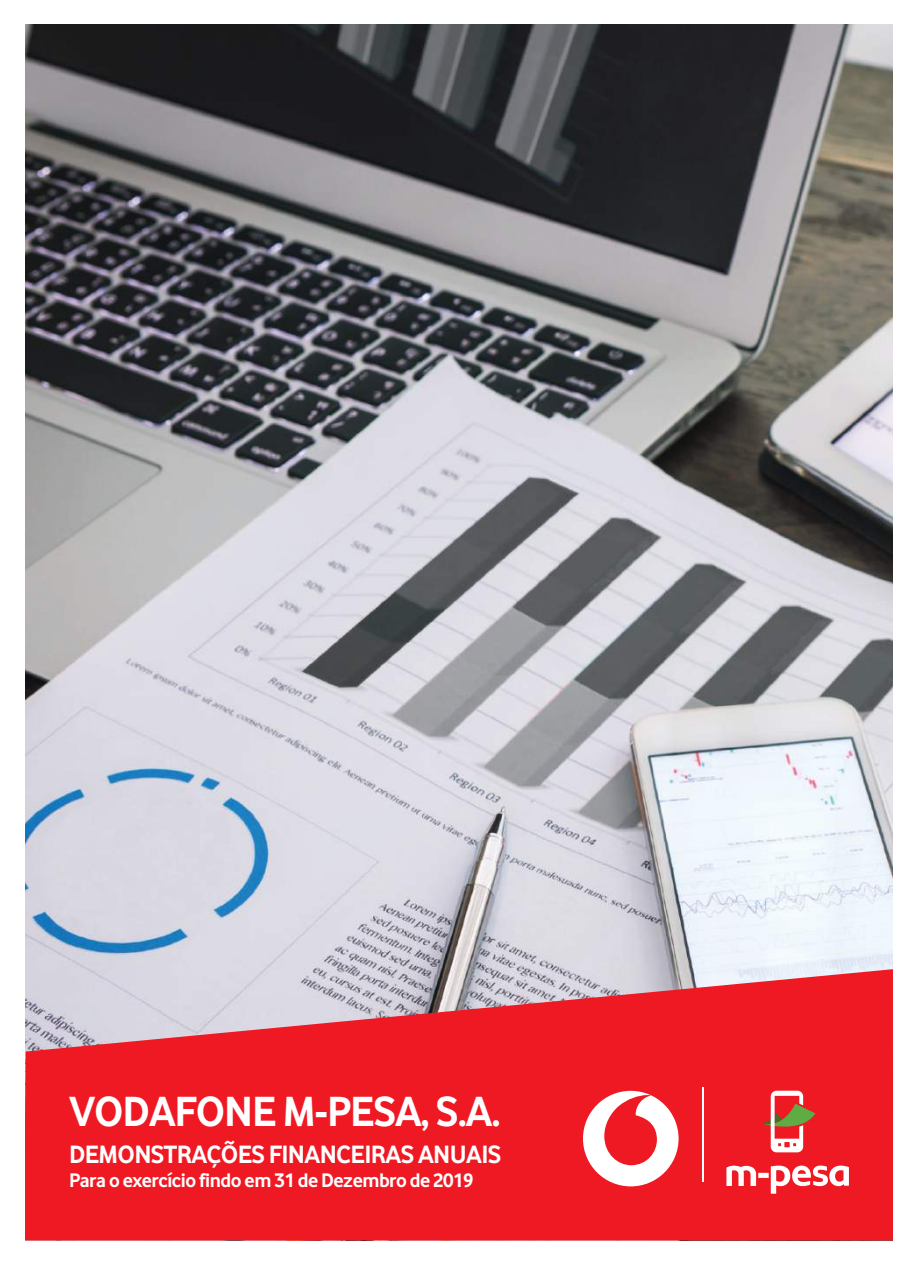
<style>
.page{position:relative;width:918px;height:1265px;background:#fff}
.page>*{position:absolute;margin:0;border:0;box-sizing:border-box;transform-origin:0 0}
.t1{font:700 43.75px "Vodafone Rg";letter-spacing:-.025em;color:#fff}
.t2{font:700 25.99px "Vodafone Rg";letter-spacing:-.025em;color:#fff}
.t3{font:700 20.47px "Vodafone Rg";letter-spacing:-.025em;color:#fff}
</style>
<div class="page">
<img style="left:25px;top:24px;width:868px;height:945px">
<svg style="left:25px;top:969px;width:868px;height:271px;background:#e93640"></svg>
<svg style="left:759px;top:1091px;width:56px;height:61px"></svg>
<svg style="left:726px;top:1164px;width:123px;height:30px"></svg>
<div style="left:583px;top:1091px;width:95px;height:95px;background:#fff;border-radius:50%"></div>
<svg style="left:604px;top:1095px;width:53px;height:70px"></svg>
<hr style="left:703px;top:1087px;width:1px;height:94px;background:#fff">
<h1 class="t1" style="left:69px;top:1086px;width:433px">VODAFONE M-PESA, S.A.</h1>
<p class="t2" style="left:69px;top:1139px;width:434px">DEMONSTRAÇÕES FINANCEIRAS ANUAIS</p>
<p class="t3" style="left:69px;top:1169px;width:406px">Para o exercício findo em 31 de Dezembro de 2019</p>
</div>
